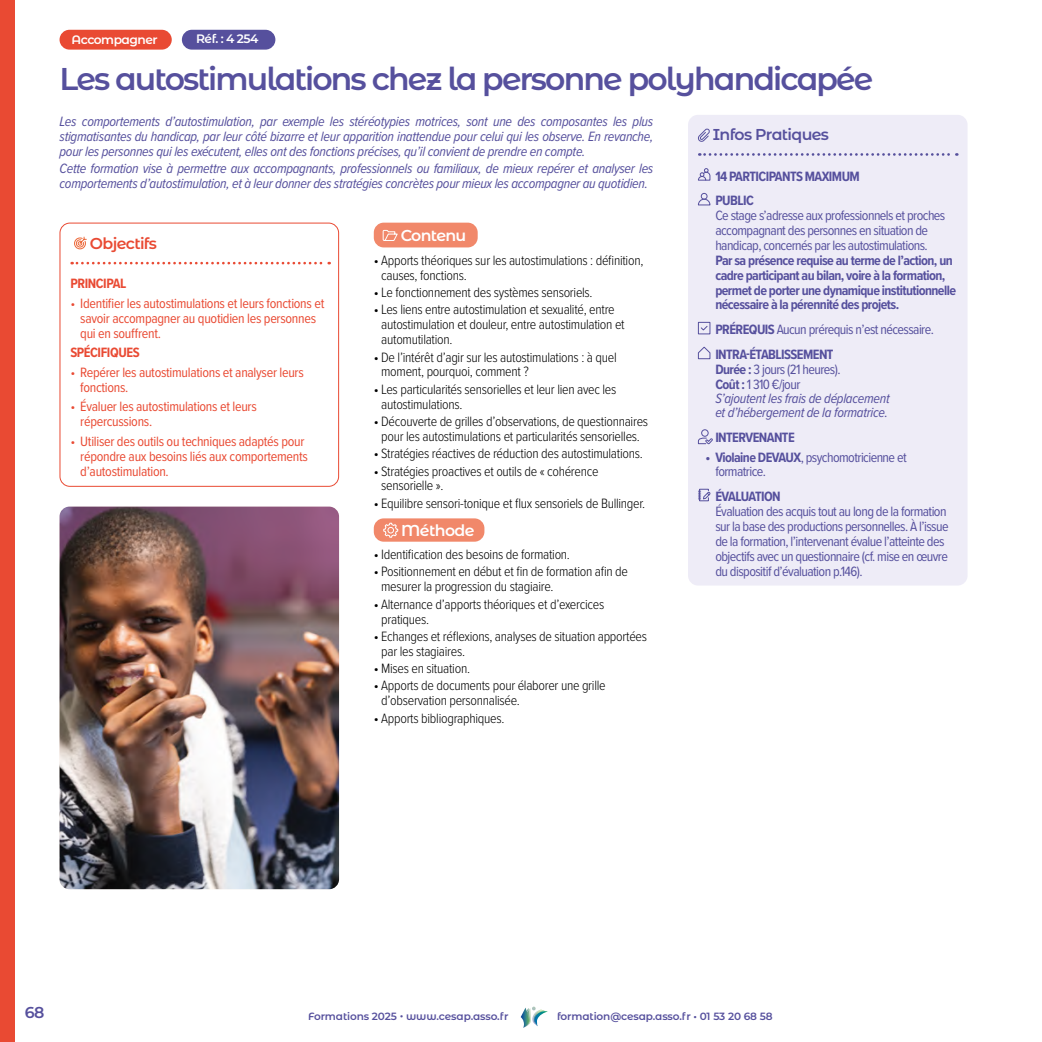
<style>
.page{position:relative;width:1042px;height:1042px;background:#fff}
.page>*{position:absolute;margin:0;border:0;box-sizing:border-box;transform-origin:0 0}
.t1{font:600 31.5px "Montserrat Alternates";letter-spacing:-.06em;color:#56509d}
.t2{font:600 15.75px "Montserrat Alternates";letter-spacing:-.04em;color:#56509d}
.t3{font:600 15.75px "Montserrat Alternates";letter-spacing:-.04em;color:#fff}
.t4{font:600 15.75px "Montserrat Alternates";letter-spacing:-.04em;color:#e94a33}
.t5{font:300 14px/14.9px "Proxima Nova Cond";letter-spacing:-.02em;color:#000}
.t6{font:italic 14px/14.3px "Proxima Nova Cond";letter-spacing:-.02em;color:#56509d}
.t7{font:14px/14.9px "Proxima Nova Cond";letter-spacing:-.04em;color:#56509d}
.t8{font:14px/14.9px "Proxima Nova Cond";letter-spacing:-.02em;color:#e94a33}
.t9{font:700 14px/14.9px "Proxima Nova Cond";letter-spacing:-.04em;color:#56509d}
.t10{font:700 14px "Proxima Nova Cond";letter-spacing:-.03em;color:#e94a33}
.t11{font:600 12.25px "Montserrat Alternates";letter-spacing:-.04em;color:#fff}
.t12{font:600 10.5px "Montserrat Alternates";letter-spacing:-.01em;color:#56509d}
.s1{font-weight:400}
.s2{font-weight:700}
.s3{font-weight:700;font-style:normal}
.s4{font-style:normal}
.s5{font-weight:300}
</style>
<div class="page">
<div style="left:0;top:0;width:15px;height:1042px;background:#e94a33"></div>
<div style="left:60px;top:30px;width:112px;height:20px;background:#e94a33;border-radius:10px"></div>
<div style="left:182px;top:30px;width:93px;height:20px;background:#56509d;border-radius:10px"></div>
<svg style="left:74px;top:237px;width:13px;height:12px"></svg>
<svg style="left:72px;top:262px;width:258px;height:2px"></svg>
<div style="left:60px;top:223px;width:279px;height:264px;border:1px solid #e94a33;border-radius:10px"></div>
<div style="left:688px;top:115px;width:279px;height:470px;background:#eeecf7;border-radius:10px"></div>
<svg style="left:698px;top:128px;width:12px;height:14px"></svg>
<svg style="left:699px;top:153px;width:258px;height:3px"></svg>
<svg style="left:698px;top:168px;width:12px;height:13px"></svg>
<svg style="left:698px;top:198px;width:12px;height:7px"></svg>
<div style="left:701px;top:193px;width:6px;height:7px;border:1px solid #56509d;border-radius:50%"></div>
<div style="left:698px;top:322px;width:12px;height:12px;border:1px solid #56509d"></div>
<svg style="left:700px;top:326px;width:8px;height:5px"></svg>
<svg style="left:698px;top:347px;width:12px;height:12px"></svg>
<div style="left:701px;top:429px;width:7px;height:8px;border:1px solid #56509d;border-radius:50%"></div>
<svg style="left:698px;top:437px;width:15px;height:7px"></svg>
<svg style="left:698px;top:489px;width:12px;height:12px"></svg>
<div style="left:374px;top:223px;width:104px;height:24px;background:#f1886a;border-radius:10px"></div>
<svg style="left:382px;top:229px;width:16px;height:12px"></svg>
<div style="left:374px;top:518px;width:110px;height:24px;background:#f1886a;border-radius:10px"></div>
<svg style="left:383px;top:522px;width:16px;height:16px"></svg>
<img style="left:60px;top:506px;width:279px;height:383px">
<svg style="left:521px;top:1006px;width:27px;height:22px"></svg>
<p class="t11" style="left:72px;top:31px;width:88px">Accompagner</p>
<p class="t11" style="left:196px;top:30px;width:64px">Réf. : 4 254</p>
<h1 class="t1" style="left:60px;top:57px;width:815px">Les autostimulations chez la personne polyhandicapée</h1>
<p class="t6" style="left:60px;top:113px;width:595px;line-height:14.9px;text-align:justify">Les comportements d’autostimulation, par exemple les stéréotypies motrices, sont une des composantes les plus stigmatisantes du handicap, par leur côté bizarre et leur apparition inattendue pour celui qui les observe. En revanche, pour les personnes qui les exécutent, elles ont des fonctions précises, qu’il convient de prendre en compte.</p>
<p class="t6" style="left:60px;top:160px;width:595px;line-height:14.9px">Cette formation vise à permettre aux accompagnants, professionnels ou familiaux, de mieux repérer et analyser les comportements d’autostimulation, et à leur donner des stratégies concrètes pour mieux les accompagner au quotidien.</p>
<p class="t3" style="left:401px;top:224px;width:67px">Contenu</p>
<p class="t5" style="left:381px;top:252px;width:264px;text-indent:-7px"><span class="s1">•</span> Apports théoriques sur les autostimulations : définition, causes, fonctions.</p>
<p class="t5" style="left:374px;top:284px;width:220px"><span class="s1">•</span> Le fonctionnement des systèmes sensoriels.</p>
<p class="t5" style="left:381px;top:302px;width:245px;text-indent:-7px"><span class="s1">•</span> Les liens entre autostimulation et sexualité, entre autostimulation et douleur, entre autostimulation et automutilation.</p>
<p class="t5" style="left:381px;top:349px;width:237px;text-indent:-7px"><span class="s1">•</span> De l’intérêt d’agir sur les autostimulations : à quel moment, pourquoi, comment ?</p>
<p class="t5" style="left:381px;top:381px;width:237px;text-indent:-7px"><span class="s1">•</span> Les particularités sensorielles et leur lien avec les autostimulations.</p>
<p class="t5" style="left:374px;top:413px;width:276px;text-align:center"><span class="s1">•</span> Découverte de grilles d’observations, de questionnaires pour les autostimulations et particularités sensorielles.</p>
<p class="t5" style="left:374px;top:445px;width:270px"><span class="s1">•</span> Stratégies réactives de réduction des autostimulations.</p>
<p class="t5" style="left:381px;top:463px;width:219px;text-indent:-7px"><span class="s1">•</span> Stratégies proactives et outils de « cohérence sensorielle ».</p>
<p class="t5" style="left:374px;top:495px;width:273px"><span class="s1">•</span> Equilibre sensori-tonique et flux sensoriels de Bullinger.</p>
<p class="t3" style="left:401px;top:519px;width:75px">Méthode</p>
<p class="t5" style="left:374px;top:546px;width:198px"><span class="s1">•</span> Identification des besoins de formation.</p>
<p class="t5" style="left:381px;top:563px;width:248px;text-indent:-7px"><span class="s1">•</span> Positionnement en début et fin de formation afin de mesurer la progression du stagiaire.</p>
<p class="t5" style="left:381px;top:596px;width:225px;text-indent:-7px"><span class="s1">•</span> Alternance d’apports théoriques et d’exercices pratiques.</p>
<p class="t5" style="left:381px;top:628px;width:267px;text-indent:-7px"><span class="s1">•</span> Echanges et réflexions, analyses de situation apportées par les stagiaires.</p>
<p class="t5" style="left:374px;top:660px;width:98px"><span class="s1">•</span> Mises en situation.</p>
<p class="t5" style="left:381px;top:677px;width:226px;text-indent:-7px"><span class="s1">•</span> Apports de documents pour élaborer une grille d’observation personnalisée.</p>
<p class="t5" style="left:374px;top:710px;width:132px"><span class="s1">•</span> Apports bibliographiques.</p>
<p class="t2" style="left:713px;top:123px;width:118px">Infos Pratiques</p>
<p class="t9" style="left:715px;top:163px;width:146px;line-height:24.8px">14 PARTICIPANTS MAXIMUM<br>PUBLIC</p>
<p class="t7" style="left:715px;top:208px;width:231px">Ce stage s’adresse aux professionnels et proches accompagnant des personnes en situation de handicap, concernés par les autostimulations.</p>
<p class="t9" style="left:715px;top:252px;width:242px">Par sa présence requise au terme de l’action, un cadre participant au bilan, voire à la formation, permet de porter une dynamique institutionnelle nécessaire à la pérennité des projets.</p>
<p class="t7" style="left:715px;top:317px;width:220px;line-height:24.8px"><span class="s2">PRÉREQUIS</span> Aucun prérequis n’est nécessaire.<br><span class="s2">INTRA-ÉTABLISSEMENT</span></p>
<p class="t6" style="left:715px;top:362px;width:176px"><span class="s3">Durée :</span> <span class="s4">3 jours (21 heures).<br></span><span class="s3">Coût :</span> <span class="s4">1 310 €/jour<br></span>S’ajoutent les frais de déplacement et d’hébergement de la formatrice.</p>
<p class="t9" style="left:715px;top:429px;width:81px">INTERVENANTE</p>
<p class="t7" style="left:715px;top:449px;width:193px;text-indent:-10px"><span class="s2">• Violaine DEVAUX</span>, psychomotricienne et formatrice.</p>
<p class="t9" style="left:715px;top:489px;width:67px">ÉVALUATION</p>
<p class="t7" style="left:715px;top:503px;width:235px">Évaluation des acquis tout au long de la formation sur la base des productions personnelles. À l’issue de la formation, l’intervenant évalue l’atteinte des objectifs avec un questionnaire (cf. mise en œuvre du dispositif d’évaluation p.146).</p>
<p class="t4" style="left:90px;top:232px;width:69px">Objectifs</p>
<p class="t10" style="left:70px;top:273px;width:57px">PRINCIPAL</p>
<p class="t8" style="left:80px;top:295px;width:246px;text-indent:-10px"><span class="s5">•</span> Identifier les autostimulations et leurs fonctions et savoir accompagner au quotidien les personnes qui en souffrent.</p>
<p class="t10" style="left:70px;top:342px;width:71px">SPÉCIFIQUES</p>
<p class="t8" style="left:80px;top:364px;width:225px;text-indent:-10px"><span class="s5">•</span> Repérer les autostimulations et analyser leurs fonctions.</p>
<p class="t8" style="left:80px;top:399px;width:178px;text-indent:-10px"><span class="s5">•</span> Évaluer les autostimulations et leurs répercussions.</p>
<p class="t8" style="left:80px;top:433px;width:229px;text-indent:-10px"><span class="s5">•</span> Utiliser des outils ou techniques adaptés pour répondre aux besoins liés aux comportements d’autostimulation.</p>
<p class="t2" style="left:25px;top:1001px;width:21px">68</p>
<p class="t12" style="left:308px;top:1009px;width:202px">Formations 2025 • www.cesap.asso.fr</p>
<p class="t12" style="left:557px;top:1009px;width:217px">formation@cesap.asso.fr • 01 53 20 68 58</p>
</div>
